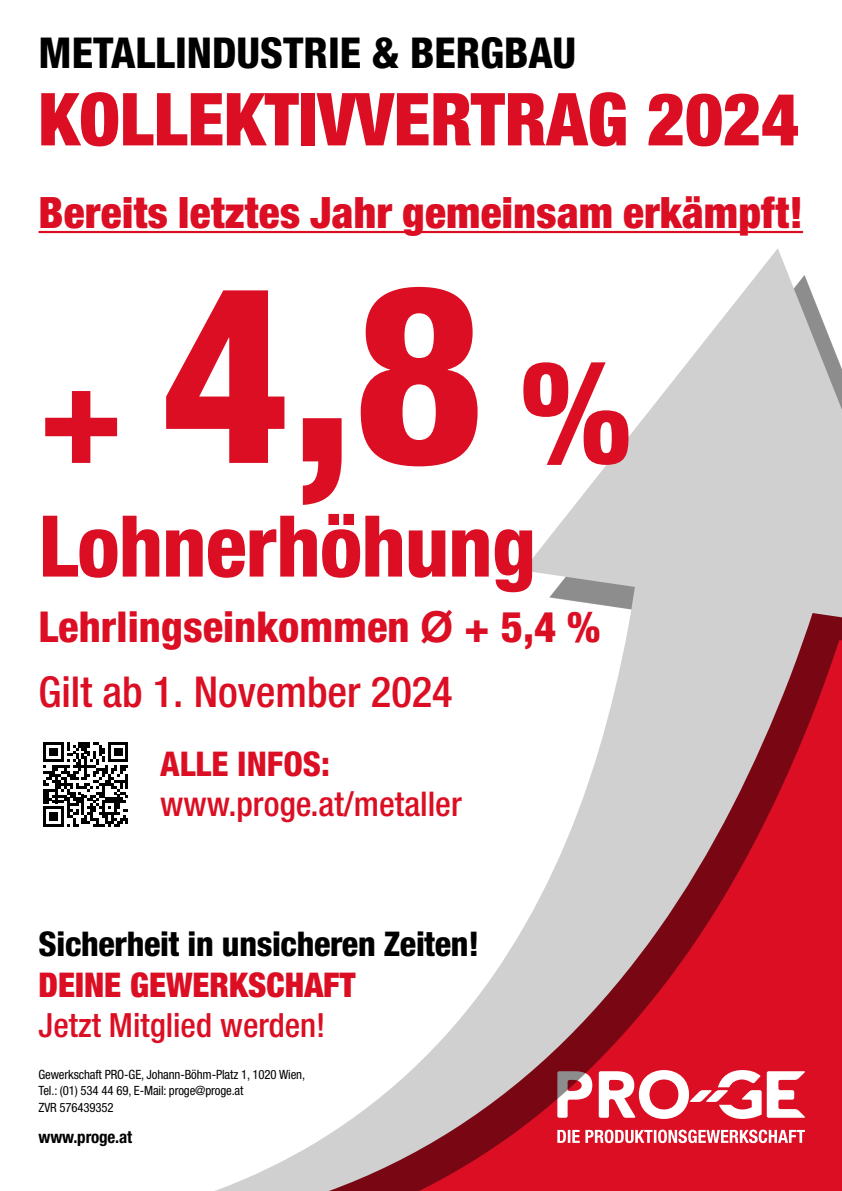
<style>
.page{position:relative;width:842px;height:1191px;background:#fff}
.page>*{position:absolute;margin:0;border:0;box-sizing:border-box;transform-origin:0 0}
.t1{font:800 condensed 248.5px "Helvetica Neue LT Std";color:#db0e23}
.t2{font:800 condensed 85.2px "Helvetica Neue LT Std";letter-spacing:-.01em;color:#db0e23}
.t3{font:900 condensed 73.1px "Helvetica Neue LT Std";color:#db0e23}
.t4{font:900 condensed 43.3px "Helvetica Neue LT Std";letter-spacing:.01em;color:#db0e23}
.t5{font:800 condensed 42.6px/65.2px "Helvetica Neue LT Std";color:#db0e23}
.t6{font:800 condensed 42.6px "Helvetica Neue LT Std";color:#000}
.t7{font:800 condensed 34.1px "Helvetica Neue LT Std";letter-spacing:-.01em;color:#000}
.t8{font:500 condensed 34.1px "Helvetica Neue LT Std";color:#db0e23}
.t9{font:900 condensed 34.1px "Helvetica Neue LT Std";color:#db0e23}
.t10{font:800 condensed 34.1px "Helvetica Neue LT Std";color:#db0e23}
.t11{font:500 condensed 33.4px "Helvetica Neue LT Std";color:#db0e23}
.t12{font:700 condensed 17px "Helvetica Neue LT Std";letter-spacing:-.01em;color:#000}
.t13{font:condensed 12.8px/16.3px "Helvetica Neue LT Std";letter-spacing:-.01em;color:#000}
.s1{font-size:142px}
.s2{font-family:"Arial";font-weight:700;font-stretch:normal}
.s3{font-weight:500}
</style>
<div class="page">
<svg style="left:215px;top:617px;width:620px;height:574px"></svg>
<svg style="left:523px;top:248px;width:319px;height:369px;fill:#d0d0d0"></svg>
<hr style="left:39px;top:231px;width:764px;height:2px;background:#db0e23">
<svg style="left:43px;top:742px;width:85px;height:85px"></svg>
<h3 class="t6" style="left:39px;top:27px;width:539px">METALLINDUSTRIE &amp; BERGBAU</h3>
<h3 class="t3" style="left:39px;top:76px;width:762px">KOLLEKTIVVERTRAG 2024</h3>
<h3 class="t4" style="left:39px;top:186px;width:766px">Bereits letztes Jahr gemeinsam erkämpft!</h3>
<h1 class="t1" style="left:39px;top:222px;width:594px"><span class="s1">+</span> 4,8 <span class="s1">%</span></h1>
<h2 class="t2" style="left:39px;top:494px;width:499px">Lohnerhöhung</h2>
<h3 class="t5" style="left:39px;top:593px;width:563px">Lehrlingseinkommen <span class="s2">Ø</span> + 5,4 %<br><span class="s3">Gilt ab 1. November 2024</span></h3>
<h3 class="t10" style="left:160px;top:742px;width:171px">ALLE INFOS:</h3>
<h3 class="t8" style="left:160px;top:783px;width:303px">www.proge.at/metaller</h3>
<h3 class="t7" style="left:39px;top:923px;width:443px">Sicherheit in unsicheren Zeiten!</h3>
<h3 class="t9" style="left:39px;top:964px;width:318px">DEINE GEWERKSCHAFT</h3>
<h3 class="t11" style="left:39px;top:1005px;width:289px">Jetzt Mitglied werden!</h3>
<p class="t13" style="left:39px;top:1066px;width:268px">Gewerkschaft PRO-GE, Johann-Böhm-Platz 1, 1020 Wien,<br>Tel.: (01) 534 44 69, E-Mail: proge@proge.at<br>ZVR 576439352</p>
<h3 class="t12" style="left:39px;top:1126px;width:95px">www.proge.at</h3>
</div>
